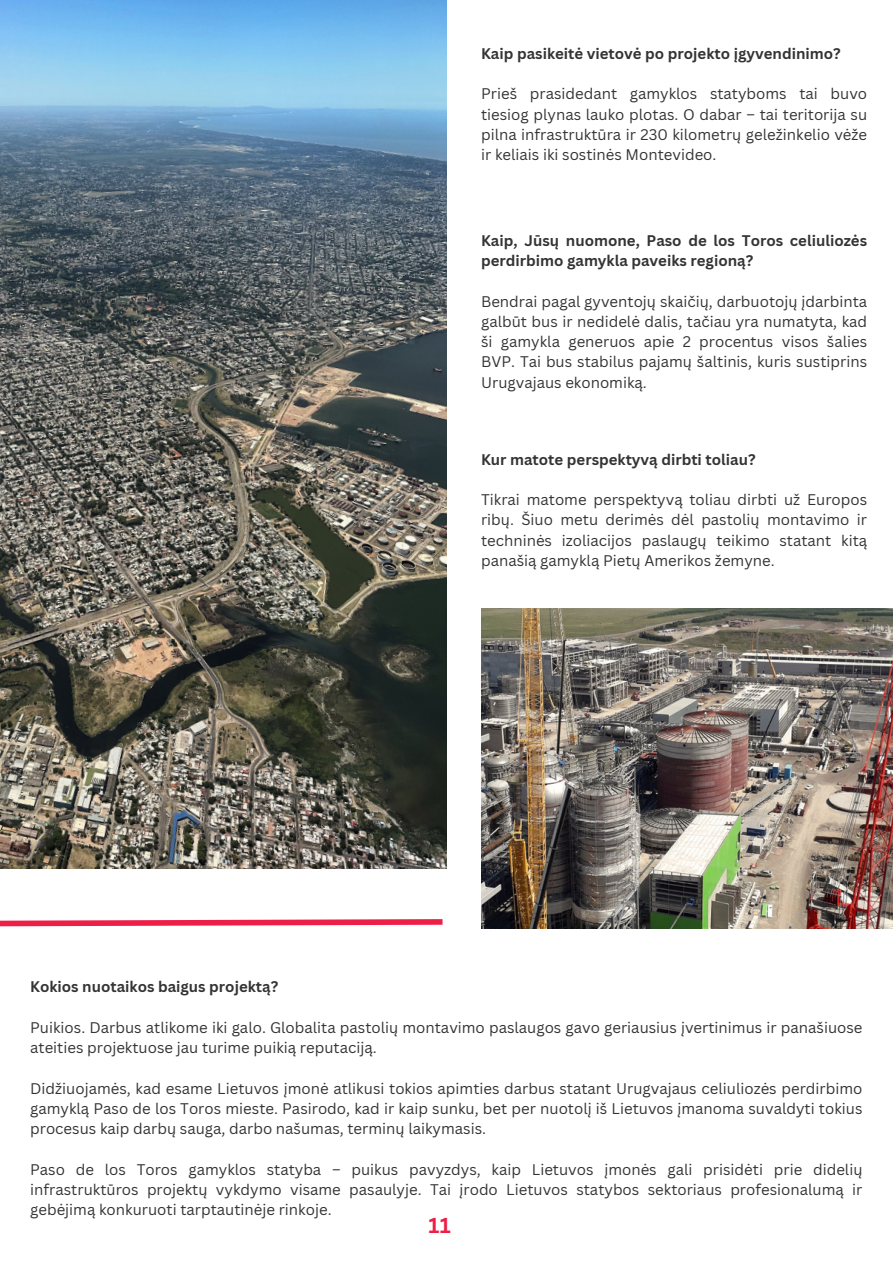
<style>
.page{position:relative;width:893px;height:1264px;background:#fff}
.page>*{position:absolute;margin:0;border:0;box-sizing:border-box;transform-origin:0 0}
.t1{font:700 21px "Canva Sans";color:#ed1f46}
.t2{font:15px/20.2px "Canva Sans";color:#000;text-align:justify}
.t3{font:700 15px/20.2px "Canva Sans";color:#000}
</style>
<div class="page">
<img style="left:0;top:0;width:446px;height:868px">
<img style="left:481px;top:608px;width:411px;height:320px">
<svg style="left:0;top:919px;width:443px;height:8px"></svg>
<p class="t3" style="left:481px;top:43px;width:361px">Kaip pasikeitė vietovė po projekto įgyvendinimo?</p>
<p class="t2" style="left:481px;top:83px;width:387px">Prieš prasidedant gamyklos statyboms tai buvo tiesiog plynas lauko plotas. O dabar – tai teritorija su pilna infrastruktūra ir 230 kilometrų geležinkelio vėže ir keliais iki sostinės Montevideo.</p>
<p class="t3" style="left:481px;top:230px;width:387px">Kaip, Jūsų nuomone, Paso de los Toros celiuliozės perdirbimo gamykla paveiks regioną?</p>
<p class="t2" style="left:481px;top:291px;width:387px">Bendrai pagal gyventojų skaičių, darbuotojų įdarbinta galbūt bus ir nedidelė dalis, tačiau yra numatyta, kad ši gamykla generuos apie 2 procentus visos šalies BVP. Tai bus stabilus pajamų šaltinis, kuris sustiprins Urugvajaus ekonomiką.</p>
<p class="t3" style="left:481px;top:449px;width:276px">Kur matote perspektyvą dirbti toliau?</p>
<p class="t2" style="left:481px;top:489px;width:387px">Tikrai matome perspektyvą toliau dirbti už Europos ribų. Šiuo metu derimės dėl pastolių montavimo ir techninės izoliacijos paslaugų teikimo statant kitą panašią gamyklą Pietų Amerikos žemyne.</p>
<p class="t3" style="left:30px;top:976px;width:249px">Kokios nuotaikos baigus projektą?</p>
<p class="t2" style="left:30px;top:1016px;width:833px">Puikios. Darbus atlikome iki galo. Globalita pastolių montavimo paslaugos gavo geriausius įvertinimus ir panašiuose ateities projektuose jau turime puikią reputaciją.</p>
<p class="t2" style="left:30px;top:1077px;width:833px">Didžiuojamės, kad esame Lietuvos įmonė atlikusi tokios apimties darbus statant Urugvajaus celiuliozės perdirbimo gamyklą Paso de los Toros mieste. Pasirodo, kad ir kaip sunku, bet per nuotolį iš Lietuvos įmanoma suvaldyti tokius procesus kaip darbų sauga, darbo našumas, terminų laikymasis.</p>
<p class="t2" style="left:30px;top:1158px;width:833px">Paso de los Toros gamyklos statyba – puikus pavyzdys, kaip Lietuvos įmonės gali prisidėti prie didelių infrastruktūros projektų vykdymo visame pasaulyje. Tai įrodo Lietuvos statybos sektoriaus profesionalumą ir gebėjimą konkuruoti tarptautinėje rinkoje.</p>
<p class="t1" style="left:428px;top:1210px;width:24px">11</p>
</div>
